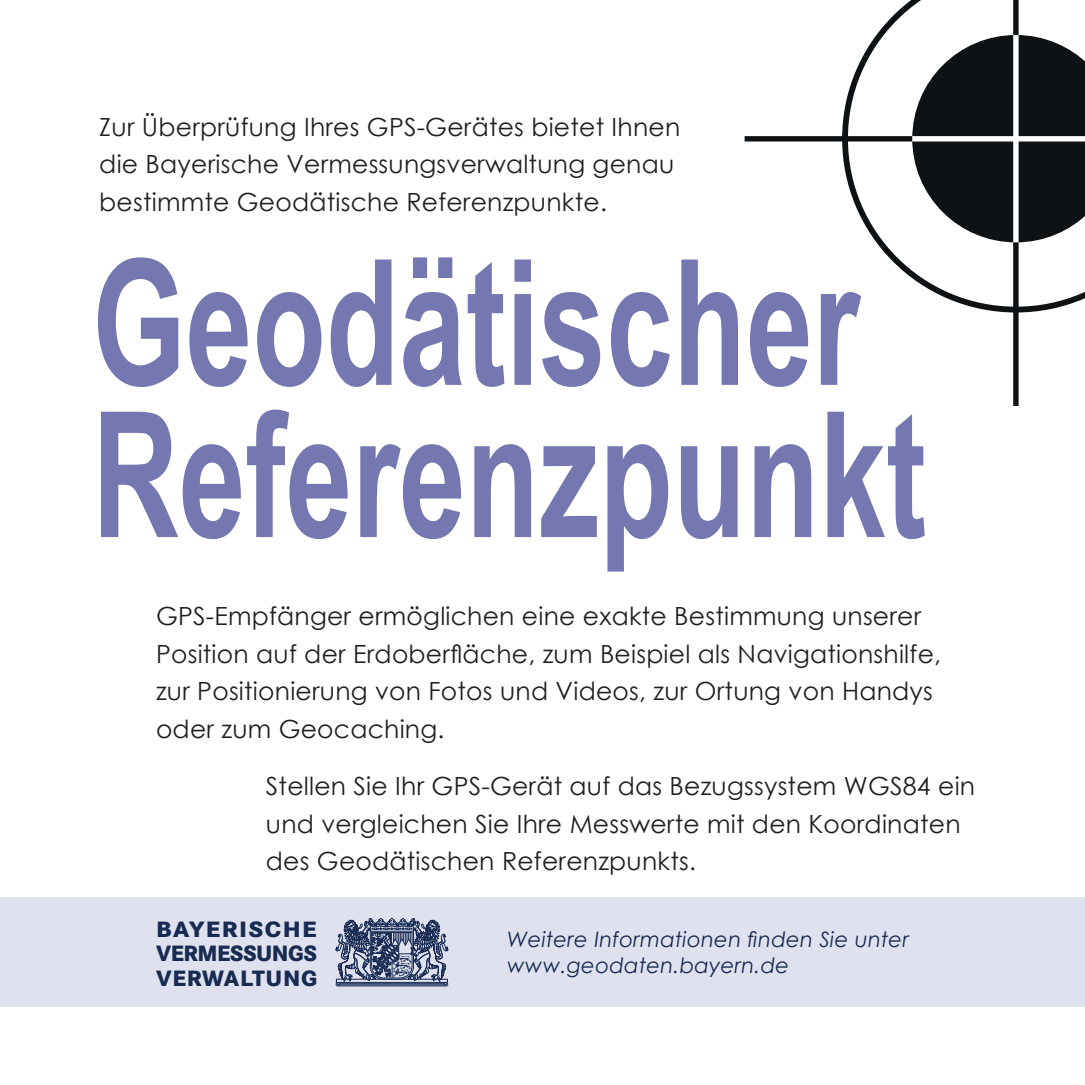
<style>
.page{position:relative;width:1085px;height:1085px;background:#fff}
.page>*{position:absolute;margin:0;border:0;box-sizing:border-box;transform-origin:0 0}
.t1{font:700 175px/152.1px "Arial";color:#7477b0;scale:.69 1}
.t2{font:25px/37.5px "Century Gothic";letter-spacing:.01em;color:#231f20}
.t3{font:800 23.12px/24.6px "Corporate S";letter-spacing:.025em;color:#172b53;text-align:justify;scale:1.06 1}
.t4{font:italic 21.25px/25.5px "Century Gothic";letter-spacing:.01em;color:#172b53}
</style>
<div class="page">
<div style="left:0;top:896px;width:1084px;height:110px;background:#e0e1ee"></div>
<svg style="left:842px;top:0;width:242px;height:312px"></svg>
<div style="left:744px;top:136px;width:169px;height:5px;background:#0e1214"></div>
<svg style="left:912px;top:35px;width:173px;height:207px"></svg>
<div style="left:912px;top:136px;width:172px;height:5px;background:#fff"></div>
<div style="left:1013px;top:241px;width:5px;height:164px;background:#0e1214"></div>
<div style="left:1013px;top:0;width:5px;height:36px;background:#0e1214"></div>
<div style="left:1013px;top:35px;width:5px;height:207px;background:#fff"></div>
<svg style="left:335px;top:918px;width:113px;height:67px"></svg>
<p class="t2" style="left:99px;top:108px;width:582px">Zur Überprüfung Ihres GPS-Gerätes bietet Ihnen die Bayerische Vermessungsverwaltung genau bestimmte Geodätische Referenzpunkte.</p>
<h1 class="t1" style="left:92px;top:252px;width:1209px">Geodätischer<br>Referenzpunkt</h1>
<p class="t2" style="left:156px;top:596px;width:786px">GPS-Empfänger ermöglichen eine exakte Bestimmung unserer Position auf der Erdoberfläche, zum Beispiel als Navigationshilfe, zur Positionierung von Fotos und Videos, zur Ortung von Handys oder zum Geocaching.</p>
<p class="t2" style="left:266px;top:767px;width:710px">Stellen Sie Ihr GPS-Gerät auf das Bezugssystem WGS84 ein und vergleichen Sie Ihre Messwerte mit den Koordinaten des Geodätischen Referenzpunkts.</p>
<p class="t3" style="left:156px;top:916px;width:154px">BAYERISCHE VERMESSUNGS VERWALTUNG</p>
<p class="t4" style="left:507px;top:926px;width:403px">Weitere Informationen finden Sie unter www.geodaten.bayern.de</p>
</div>
